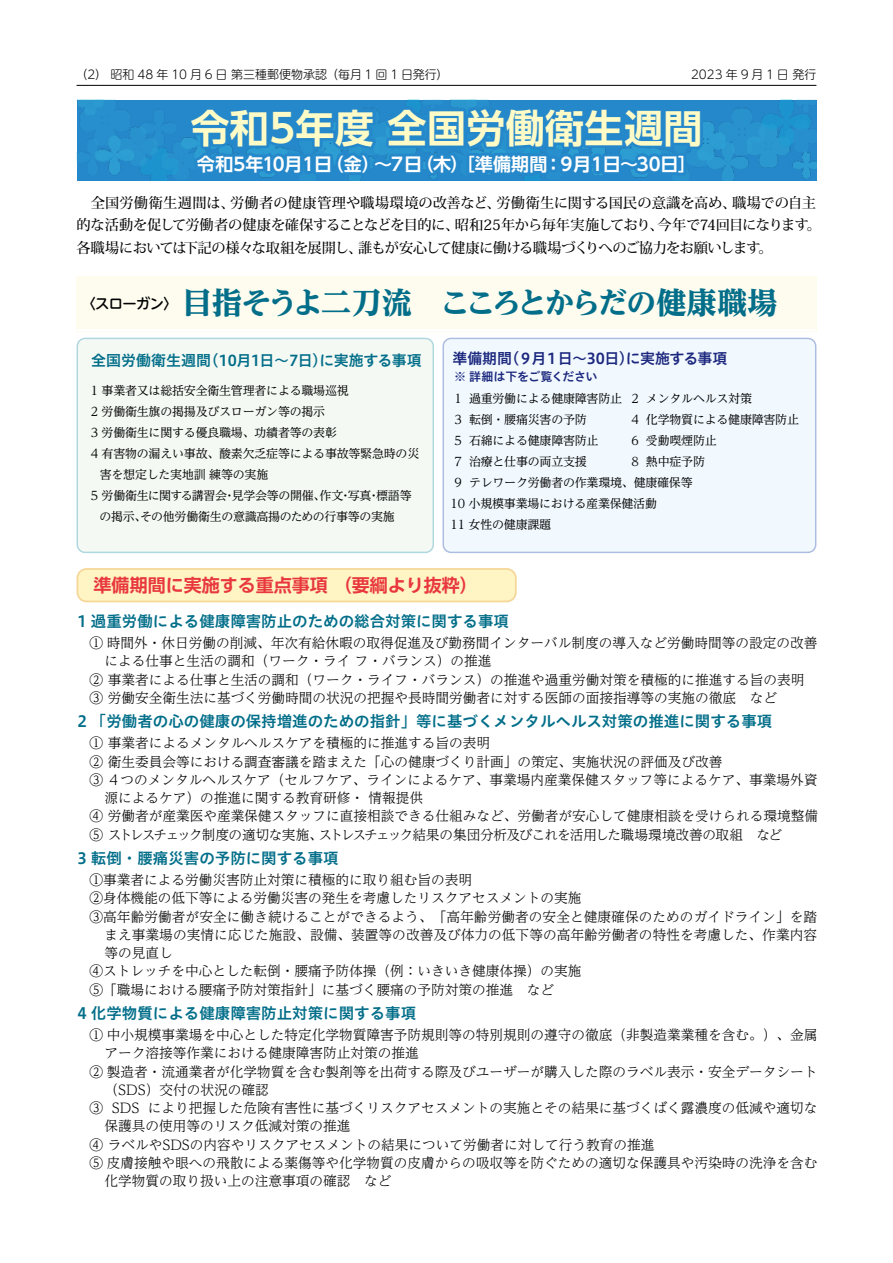
<style>
.page{position:relative;width:893px;height:1263px;background:#fff}
.page>*{position:absolute;margin:0;border:0;box-sizing:border-box;transform-origin:0 0}
.t1{font:700 39px "UD Shin Go Pr 6 De";letter-spacing:.01em;color:#fff9b0}
.t2{font:800 30px "UD Reimin Pro";letter-spacing:-.05em;color:#026e89}
.t3{font:700 18px "UD Shin Go Pr 6 De";letter-spacing:-.025em;color:#fff}
.t4{font:700 18px "UD Shin Go Pr 6 De";color:#e8383d}
.t5{font:15.45px "Hiragino UD Sans Std W6";color:#026e89}
.t6{font:15px "Hiragino UD Sans Std W6";color:#026e89}
.t7{font:15px "Hiragino UD Sans Std W6";letter-spacing:-.04em;color:#1c277e}
.t8{font:500 14.25px/22.5px "Koz Min Pro";letter-spacing:-.025em;color:#000}
.t9{font:300 13.65px "UD Reimin Pro";color:#000}
.t10{font:300 13.65px "UD Reimin Pro";letter-spacing:-.055em;color:#000}
.t11{font:12px/21px "UD Reimin Pro";letter-spacing:-.02em;color:#000}
.t12{font:300 12px "UD Shin M Go Pro";color:#000}
.t13{font:12px "Hiragino UD Sans Std W6";letter-spacing:-.02em;color:#1c277e}
.t14{font:300 12px "UD Shin M Go Pro";letter-spacing:.205em;color:#000}
</style>
<div class="page">
<hr style="left:77px;top:85px;width:739px;height:1px;background:#000">
<img style="left:77px;top:100px;width:739px;height:81px">
<div style="left:443px;top:338px;width:373px;height:214px;background:#f1f9fe;border-radius:8px"></div>
<div style="left:442px;top:338px;width:374px;height:215px;border:1px solid #adbde1;border-radius:8px"></div>
<div style="left:77px;top:338px;width:356px;height:214px;background:#f4f9f4;border-radius:8px"></div>
<div style="left:77px;top:338px;width:357px;height:215px;border:1px solid #aed7e0;border-radius:8px"></div>
<div style="left:77px;top:277px;width:739px;height:52px;background:#fefcef"></div>
<div style="left:76px;top:277px;width:741px;height:55px;border:1px solid #fefcef"></div>
<div style="left:77px;top:569px;width:439px;height:32px;background:#fef4c4;border-radius:9px"></div>
<div style="left:77px;top:568px;width:440px;height:34px;border:2px solid #f6d698;border-radius:9px"></div>
<svg style="left:183px;top:84px;width:523px;height:97px;background:#469ad0"></svg>
<p class="t12" style="left:76px;top:65px;width:374px">（2）昭和 48 年 10 月 6 日 第三種郵便物承認（毎月 1 回 1 日発行）</p>
<p class="t14" style="left:691px;top:65px;width:127px">2023年9月1日 発行</p>
<h1 class="t1" style="left:191px;top:96px;width:513px">令和5年度 全国労働衛生週間</h1>
<h3 class="t3" style="left:197px;top:150px;width:501px">令和5年10月１日（金）～７日（木）［準備期間：９月１日～30日］</h3>
<p class="t8" style="left:76px;top:191px;width:746px">　全国労働衛生週間は、労働者の健康管理や職場環境の改善など、労働衛生に関する国民の意識を高め、職場での自主的な活動を促して労働者の健康を確保することなどを目的に、昭和25年から毎年実施しており、今年で74回目になります。各職場においては下記の様々な取組を展開し、誰もが安心して健康に働ける職場づくりへのご協力をお願いします。</p>
<h2 class="t2" style="left:82px;top:278px;width:697px"><sup>〈スローガン〉</sup>目指そうよ二刀流　こころとからだの健康職場</h2>
<p class="t6" style="left:91px;top:349px;width:332px">全国労働衛生週間（10月1日～7日）に実施する事項</p>
<p class="t7" style="left:452px;top:347px;width:276px">準備期間（９月１日～30日）に実施する事項</p>
<p class="t11" style="left:91px;top:380px;width:260px">1 事業者又は総括安全衛生管理者による職場巡視</p>
<p class="t11" style="left:91px;top:401px;width:236px">2 労働衛生旗の掲揚及びスローガン等の掲示</p>
<p class="t11" style="left:91px;top:422px;width:248px">3 労働衛生に関する優良職場、功績者等の表彰</p>
<p class="t11" style="left:91px;top:443px;width:330px">4 有害物の漏えい事故、酸素欠乏症等による事故等緊急時の災</p>
<p class="t11" style="left:100px;top:464px;width:170px">害を想定した実地訓 練等の実施</p>
<p class="t11" style="left:91px;top:485px;width:322px">5 労働衛生に関する講習会・見学会等の開催、作文・写真・標語等</p>
<p class="t11" style="left:100px;top:506px;width:297px">の掲示、その他労働衛生の意識高揚のための行事等の実施</p>
<p class="t13" style="left:454px;top:367px;width:145px">※ 詳細は下をご覧ください</p>
<p class="t11" style="left:454px;top:388px;width:299px">1 過重労働による健康障害防止 2 メンタルヘルス対策<br>3 転倒・腰痛災害の予防</p>
<p class="t11" style="left:631px;top:409px;width:169px">4 化学物質による健康障害防止</p>
<p class="t11" style="left:454px;top:430px;width:146px">5 石綿による健康障害防止</p>
<p class="t11" style="left:631px;top:430px;width:87px">6 受動喫煙防止</p>
<p class="t11" style="left:454px;top:451px;width:134px">7 治療と仕事の両立支援</p>
<p class="t11" style="left:631px;top:451px;width:75px">8 熱中症予防</p>
<p class="t11" style="left:454px;top:472px;width:240px">9 テレワーク労働者の作業環境、健康確保等</p>
<p class="t11" style="left:451px;top:493px;width:208px">10 小規模事業場における産業保健活動</p>
<p class="t11" style="left:451px;top:514px;width:102px">11 女性の健康課題</p>
<h3 class="t4" style="left:94px;top:571px;width:385px">準備期間に実施する重点事項 （要綱より抜粋）</h3>
<p class="t5" style="left:77px;top:609px;width:433px">1 過重労働による健康障害防止のための総合対策に関する事項</p>
<p class="t9" style="left:89px;top:632px;width:729px">① 時間外・休日労働の削減、年次有給休暇の取得促進及び勤務間インターバル制度の導入など労働時間等の設定の改善</p>
<p class="t9" style="left:104px;top:650px;width:389px">による仕事と生活の調和（ワーク・ライ フ・バランス）の推進</p>
<p class="t9" style="left:89px;top:668px;width:716px">② 事業者による仕事と生活の調和（ワーク・ライフ・バランス）の推進や過重労働対策を積極的に推進する旨の表明</p>
<p class="t9" style="left:89px;top:687px;width:689px">③ 労働安全衛生法に基づく労働時間の状況の把握や長時間労働者に対する医師の面接指導等の実施の徹底　など</p>
<p class="t5" style="left:77px;top:710px;width:696px">2 「労働者の心の健康の保持増進のための指針」等に基づくメンタルヘルス対策の推進に関する事項</p>
<p class="t9" style="left:89px;top:732px;width:402px">① 事業者によるメンタルヘルスケアを積極的に推進する旨の表明</p>
<p class="t9" style="left:89px;top:750px;width:634px">② 衛生委員会等における調査審議を踏まえた「心の健康づくり計画」の策定、実施状況の評価及び改善</p>
<p class="t9" style="left:89px;top:769px;width:729px">③ ４つのメンタルヘルスケア（セルフケア、ラインによるケア、事業場内産業保健スタッフ等によるケア、事業場外資</p>
<p class="t9" style="left:104px;top:787px;width:320px">源によるケア）の推進に関する教育研修・ 情報提供</p>
<p class="t9" style="left:89px;top:805px;width:730px">④ 労働者が産業医や産業保健スタッフに直接相談できる仕組みなど、労働者が安心して健康相談を受けられる環境整備</p>
<p class="t10" style="left:89px;top:823px;width:694px">⑤ ストレスチェック制度の適切な実施、ストレスチェック結果の集団分析及びこれを活用した職場環境改善の取組　など</p>
<p class="t5" style="left:77px;top:847px;width:263px">3 転倒・腰痛災害の予防に関する事項</p>
<p class="t9" style="left:89px;top:869px;width:384px">①事業者による労働災害防止対策に積極的に取り組む旨の表明</p>
<p class="t9" style="left:89px;top:887px;width:493px">②身体機能の低下等による労働災害の発生を考慮したリスクアセスメントの実施</p>
<p class="t9" style="left:89px;top:905px;width:729px">③高年齢労働者が安全に働き続けることができるよう、「高年齢労働者の安全と健康確保のためのガイドライン」を踏</p>
<p class="t9" style="left:104px;top:924px;width:714px">まえ事業場の実情に応じた施設、設備、装置等の改善及び体力の低下等の高年齢労働者の特性を考慮した、作業内容</p>
<p class="t9" style="left:104px;top:942px;width:70px">等の見直し</p>
<p class="t9" style="left:89px;top:960px;width:493px">④ストレッチを中心とした転倒・腰痛予防体操（例：いきいき健康体操）の実施</p>
<p class="t9" style="left:89px;top:978px;width:466px">⑤「職場における腰痛予防対策指針」に基づく腰痛の予防対策の推進　など</p>
<p class="t5" style="left:77px;top:1001px;width:340px">4 化学物質による健康障害防止対策に関する事項</p>
<p class="t9" style="left:89px;top:1024px;width:729px">① 中小規模事業場を中心とした特定化学物質障害予防規則等の特別規則の遵守の徹底（非製造業業種を含む。）、金属</p>
<p class="t9" style="left:104px;top:1042px;width:316px">アーク溶接等作業における健康障害防止対策の推進</p>
<p class="t9" style="left:89px;top:1060px;width:729px">② 製造者・流通業者が化学物質を含む製剤等を出荷する際及びユーザーが購入した際のラベル表示・安全データシート</p>
<p class="t9" style="left:104px;top:1079px;width:166px">（SDS）交付の状況の確認</p>
<p class="t9" style="left:89px;top:1097px;width:729px">③ SDS により把握した危険有害性に基づくリスクアセスメントの実施とその結果に基づくばく露濃度の低減や適切な</p>
<p class="t9" style="left:104px;top:1115px;width:247px">保護具の使用等のリスク低減対策の推進</p>
<p class="t9" style="left:89px;top:1133px;width:566px">④ ラベルやSDSの内容やリスクアセスメントの結果について労働者に対して行う教育の推進</p>
<p class="t9" style="left:89px;top:1151px;width:729px">⑤ 皮膚接触や眼への飛散による薬傷等や化学物質の皮膚からの吸収等を防ぐための適切な保護具や汚染時の洗浄を含む</p>
<p class="t9" style="left:104px;top:1170px;width:288px">化学物質の取り扱い上の注意事項の確認　など</p>
</div>
